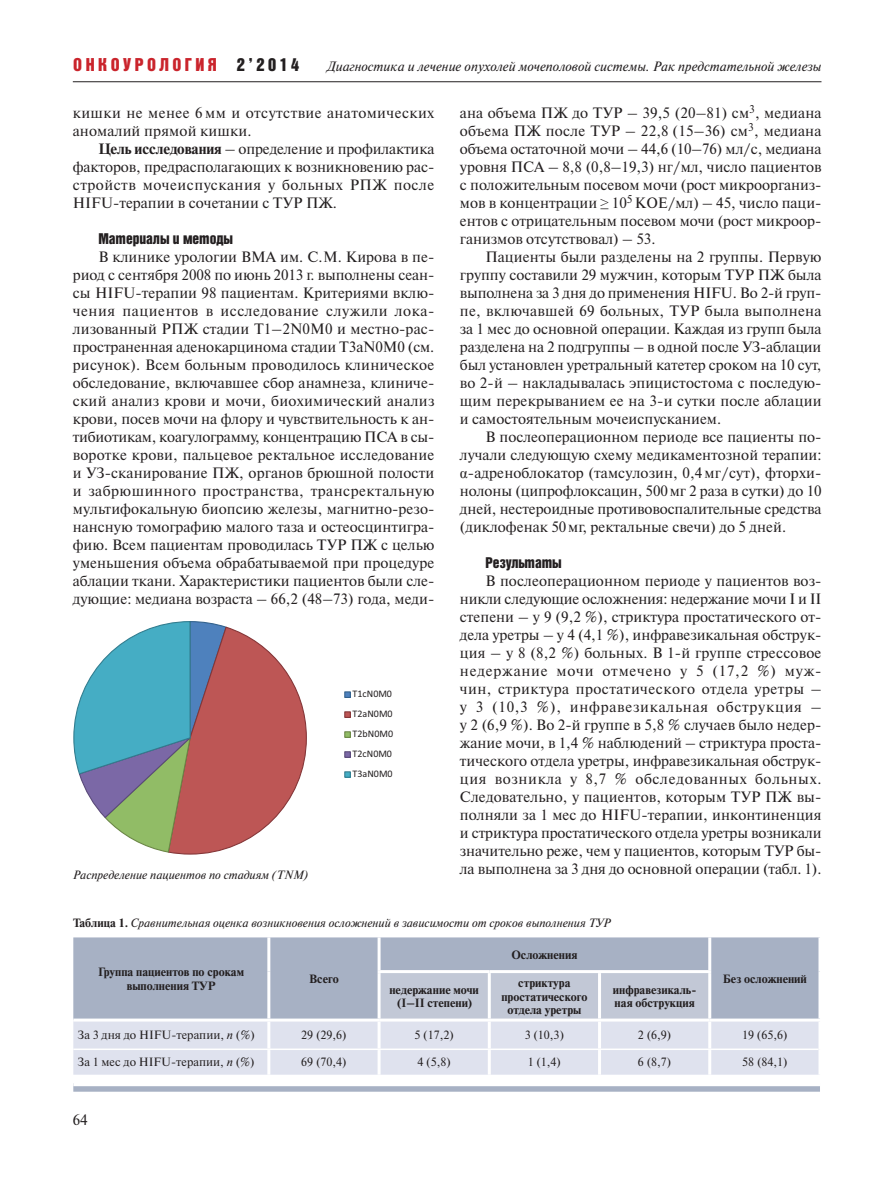
<style>
.page{position:relative;width:893px;height:1189px;background:#fff}
.page>*{position:absolute;margin:0;border:0;box-sizing:border-box;transform-origin:0 0}
.t1{font:18px "Bastion Kontrast Alt C";letter-spacing:.195em;color:#ca242c}
.t2{font:15px/18px "Newton C";color:#231f20;text-align:justify}
.t3{font:15px/18px "Newton C";letter-spacing:.025em;color:#231f20}
.t4{font:15px "Bastion Kontrast Alt C";color:#231f20}
.t5{font:italic 13.5px "Newton C";color:#231f20}
.t6{font:700 12px/13.5px "Newton C";color:#231f20;text-align:center}
.t7{font:italic 12px "Newton C";color:#231f20}
.t8{font:12px "Newton C";color:#231f20}
.t9{font:10.05px/20px "Calibri";color:#231f20;text-align:justify}
.s1{color:#231f20}
.s2{font-weight:700}
.s3{font-family:"Times New Roman"}
.s4{font-weight:700;font-style:normal}
.s5{font-style:italic}
</style>
<div class="page">
<hr style="left:73px;top:81px;width:748px;height:1px;background:#231f20">
<svg style="left:73px;top:937px;width:747px;height:154px;background:#b3bccc"></svg>
<svg style="left:73px;top:971px;width:745px;height:103px;background:#cacfdd"></svg>
<hr style="left:267px;top:937px;width:3px;height:34px;background:#fff">
<hr style="left:377px;top:937px;width:3px;height:33px;background:#fff">
<hr style="left:708px;top:937px;width:3px;height:33px;background:#fff">
<hr style="left:267px;top:971px;width:3px;height:47px;background:#fff">
<hr style="left:488px;top:973px;width:3px;height:45px;background:#fff">
<hr style="left:598px;top:973px;width:3px;height:45px;background:#fff">
<hr style="left:73px;top:1018px;width:306px;height:3px;background:#fff">
<hr style="left:267px;top:1021px;width:3px;height:27px;background:#fff">
<hr style="left:377px;top:1021px;width:3px;height:27px;background:#fff">
<hr style="left:488px;top:1021px;width:3px;height:27px;background:#fff">
<hr style="left:598px;top:1021px;width:3px;height:27px;background:#fff">
<hr style="left:709px;top:1018px;width:112px;height:3px;background:#fff">
<hr style="left:708px;top:1021px;width:3px;height:27px;background:#fff">
<hr style="left:267px;top:1050px;width:3px;height:24px;background:#fff">
<hr style="left:377px;top:1050px;width:3px;height:24px;background:#fff">
<hr style="left:488px;top:1050px;width:3px;height:24px;background:#fff">
<hr style="left:598px;top:1050px;width:3px;height:24px;background:#fff">
<hr style="left:708px;top:1050px;width:3px;height:24px;background:#fff">
<hr style="left:73px;top:1048px;width:745px;height:2px;background:#fff">
<hr style="left:818px;top:1021px;width:3px;height:28px;background:#fff">
<hr style="left:818px;top:1049px;width:3px;height:25px;background:#fff">
<hr style="left:818px;top:937px;width:3px;height:34px;background:#fff">
<hr style="left:818px;top:971px;width:3px;height:47px;background:#fff">
<hr style="left:377px;top:970px;width:112px;height:3px;background:#fff">
<hr style="left:377px;top:973px;width:3px;height:45px;background:#fff">
<hr style="left:489px;top:970px;width:222px;height:3px;background:#fff">
<hr style="left:708px;top:973px;width:3px;height:45px;background:#fff">
<hr style="left:379px;top:1018px;width:330px;height:3px;background:#fff">
<div style="left:73px;top:1080px;width:747px;height:6px;background:#fff"></div>
<svg style="left:73px;top:621px;width:234px;height:234px"></svg>
<div style="left:344px;top:691px;width:7px;height:7px;border:1px solid #32618c"></div>
<div style="left:344px;top:711px;width:7px;height:7px;border:1px solid #843537"></div>
<div style="left:344px;top:731px;width:7px;height:7px;border:1px solid #6a8645"></div>
<div style="left:344px;top:751px;width:7px;height:7px;border:1px solid #594978"></div>
<div style="left:344px;top:771px;width:7px;height:7px;border:1px solid #317c8e"></div>
<p class="t1" style="left:73px;top:58px;width:227px">ОНКОУРОЛОГИЯ <span class="s1">2’2014</span></p>
<p class="t5" style="left:327px;top:61px;width:496px">Диагностика и лечение опухолей мочеполовой системы. Рак предстательной железы</p>
<p class="t3" style="left:73px;top:105px;width:363px">кишки не менее 6 мм и отсутствие анатомических аномалий прямой кишки.</p>
<p class="t2" style="left:73px;top:141px;width:363px;text-indent:26px"><span class="s2">Цель исследования</span> – определение и профилактика факторов, предрасполагающих к возникновению рас&shy;стройств мочеиспускания у больных РПЖ после HIFU-терапии в сочетании с ТУР ПЖ.</p>
<p class="t4" style="left:98px;top:233px;width:136px">Материалы и методы</p>
<p class="t2" style="left:73px;top:249px;width:363px;text-indent:26px">В клинике урологии ВМА им. С. М. Кирова в пе&shy;риод с сентября 2008 по июнь 2013 г. выполнены сеан&shy;сы HIFU-терапии 98 пациентам. Критериями вклю&shy;чения пациентов в исследование служили лока&shy;лизованный РПЖ стадии Т1–2N0M0 и местно-рас&shy;пространенная аденокарцинома стадии T3аN0M0 (см. рисунок). Всем больным проводилось клиническое обследование, включавшее сбор анамнеза, клиниче&shy;ский анализ крови и мочи, биохимический анализ крови, посев мочи на флору и чувствительность к ан&shy;тибиотикам, коагулограмму, концентрацию ПСА в сы&shy;воротке крови, пальцевое ректальное исследование и УЗ-сканирование ПЖ, органов брюшной полости и забрюшинного пространства, трансректальную мультифокальную биопсию железы, магнитно-резо&shy;нансную томографию малого таза и остеосцинтигра&shy;фию. Всем пациентам проводилась ТУР ПЖ с целью уменьшения объема обрабатываемой при процедуре аблации ткани. Характеристики пациентов были сле&shy;дующие: медиана возраста – 66,2 (48–73) года, меди-</p>
<p class="t2" style="left:460px;top:105px;width:363px">ана объема ПЖ до ТУР – 39,5 (20–81) см<sup>3</sup>, медиана объема ПЖ после ТУР – 22,8 (15–36) см<sup>3</sup>, медиана объема остаточной мочи – 44,6 (10–76) мл / с, медиана уровня ПСА – 8,8 (0,8–19,3) нг / мл, число пациентов с положительным посевом мочи (рост микроорганиз&shy;мов в концентрации <span class="s3">≥</span> 10<sup>5</sup> КОЕ / мл) – 45, число паци&shy;ентов с отрицательным посевом мочи (рост микроор&shy;ганизмов отсутствовал) – 53.</p>
<p class="t2" style="left:460px;top:249px;width:363px;text-indent:26px">Пациенты были разделены на 2 группы. Первую группу составили 29 мужчин, которым ТУР ПЖ была выполнена за 3 дня до применения HIFU. Во 2-й груп&shy;пе, включавшей 69 больных, ТУР была выполнена за 1 мес до основной операции. Каждая из групп была разделена на 2 подгруппы – в одной после УЗ-аблации был установлен уретральный катетер сроком на 10 сут, во 2-й – накладывалась эпицистостома с последую&shy;щим перекрыванием ее на 3-и сутки после аблации и самостоятельным мочеиспусканием.</p>
<p class="t2" style="left:460px;top:429px;width:363px;text-indent:26px">В послеоперационном периоде все пациенты по&shy;лучали следующую схему медикаментозной терапии: <span class="s3">α</span>-адреноблокатор (тамсулозин, 0,4 мг / сут), фторхи&shy;нолоны (ципрофлоксацин, 500 мг 2 раза в сутки) до 10 дней, нестероидные противовоспалительные средства (диклофенак 50 мг, ректальные свечи) до 5 дней.</p>
<p class="t4" style="left:485px;top:557px;width:78px">Результаты</p>
<p class="t2" style="left:460px;top:573px;width:363px;text-indent:26px">В послеоперационном периоде у пациентов воз&shy;никли следующие осложнения: недержание мочи I и II степени – у 9 (9,2 %), стриктура простатического от&shy;дела уретры – у 4 (4,1 %), инфравезикальная обструк&shy;ция – у 8 (8,2 %) больных. В 1-й группе стрессовое недержание мочи отмечено у 5 (17,2 %) муж&shy;чин, стриктура простатического отдела уретры – у 3 (10,3 %), инфравезикальная обструкция – у 2 (6,9 %). Во 2-й группе в 5,8 % случаев было недер&shy;жание мочи, в 1,4 % наблюдений – стриктура проста&shy;тического отдела уретры, инфравезикальная обструк&shy;ция возникла у 8,7 % обследованных больных.<br>Следовательно, у пациентов, которым ТУР ПЖ вы&shy;полняли за 1 мес до HIFU-терапии, инконтиненция и стриктура простатического отдела уретры возникали значительно реже, чем у пациентов, которым ТУР бы&shy;ла выполнена за 3 дня до основной операции (табл. 1).</p>
<p class="t9" style="left:352px;top:684px;width:42px">T1cN0M0<br>T2аN0M0<br>T2bN0M0<br>T2cN0M0<br>T3aN0M0</p>
<p class="t7" style="left:73px;top:871px;width:237px">Распределение пациентов по стадиям (TNM)</p>
<p class="t7" style="left:73px;top:918px;width:539px"><span class="s4">Таблица 1.</span> Сравнительная оценка возникновения осложнений в зависимости от сроков выполнения ТУР</p>
<p class="t6" style="left:98px;top:966px;width:147px">Группа пациентов по срокам выполнения ТУР</p>
<p class="t6" style="left:309px;top:973px;width:31px">Всего</p>
<p class="t6" style="left:511px;top:948px;width:67px">Осложнения</p>
<p class="t6" style="left:389px;top:984px;width:91px">недержание мочи (I–II степени)</p>
<p class="t6" style="left:501px;top:977px;width:88px">стриктура простатического отдела уретры</p>
<p class="t6" style="left:613px;top:984px;width:85px;text-align:left">инфравезикаль&shy;ная обструкция</p>
<p class="t6" style="left:723px;top:973px;width:86px">Без осложнений</p>
<p class="t8" style="left:78px;top:1030px;width:179px">За 3 дня до HIFU-терапии, <span class="s5">n</span> (%)</p>
<p class="t8" style="left:301px;top:1030px;width:47px">29 (29,6)</p>
<p class="t8" style="left:414px;top:1030px;width:41px">5 (17,2)</p>
<p class="t8" style="left:524px;top:1030px;width:41px">3 (10,3)</p>
<p class="t8" style="left:638px;top:1030px;width:35px">2 (6,9)</p>
<p class="t8" style="left:742px;top:1030px;width:47px">19 (65,6)</p>
<p class="t8" style="left:78px;top:1058px;width:179px">За 1 мес до HIFU-терапии, <span class="s5">n</span> (%)</p>
<p class="t8" style="left:301px;top:1058px;width:47px">69 (70,4)</p>
<p class="t8" style="left:417px;top:1058px;width:35px">4 (5,8)</p>
<p class="t8" style="left:528px;top:1058px;width:35px">1 (1,4)</p>
<p class="t8" style="left:638px;top:1058px;width:35px">6 (8,7)</p>
<p class="t8" style="left:742px;top:1058px;width:47px">58 (84,1)</p>
<p class="t2" style="left:73px;top:1112px;width:17px">64</p>
</div>
